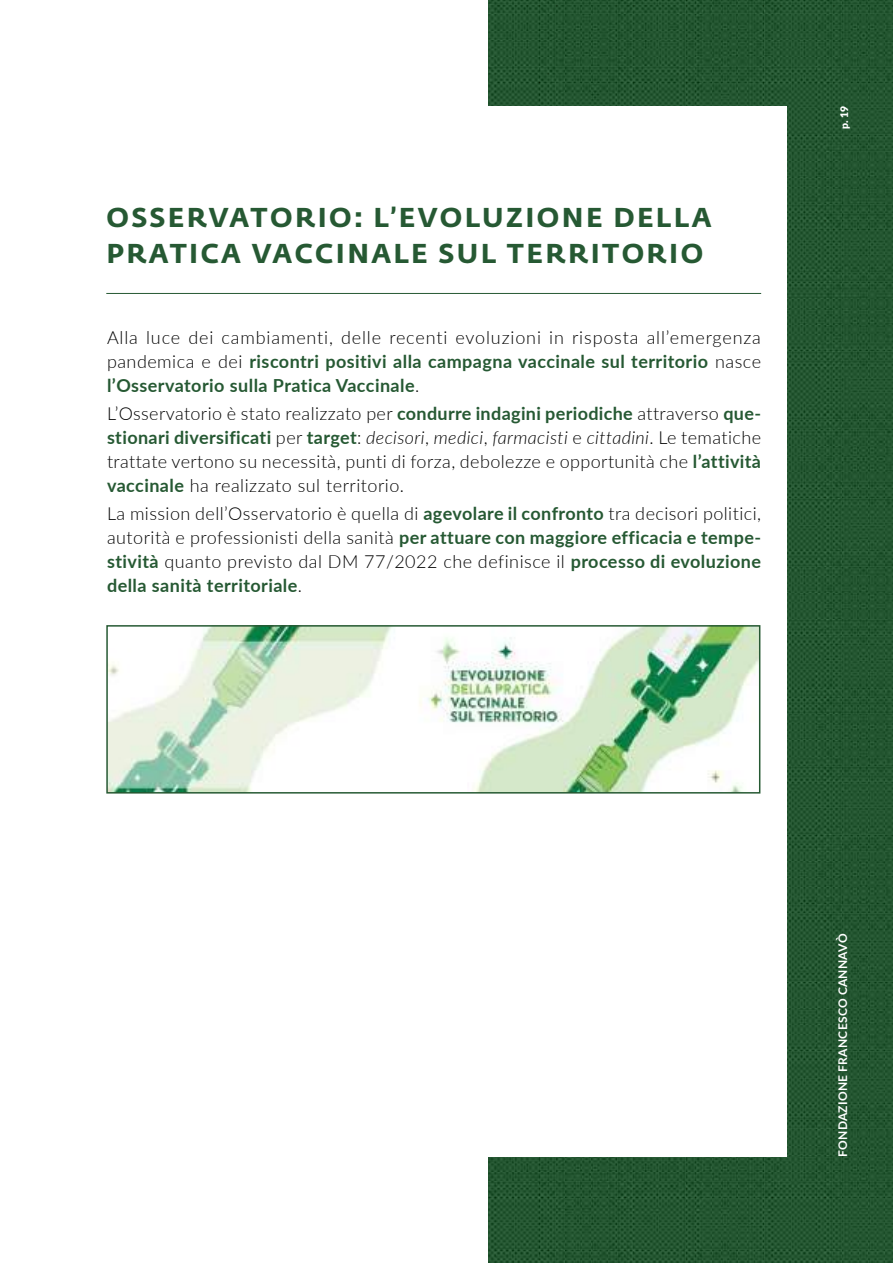
<style>
.page{position:relative;width:893px;height:1263px;background:#fff}
.page>*{position:absolute;margin:0;border:0;box-sizing:border-box;transform-origin:0 0}
.t1{font:700 27px/36px "Fedra Sans Pro";letter-spacing:.09em;color:#265933}
.t2{font:300 18px/24px "Lato";letter-spacing:.025em;color:#000;text-align:justify}
.t3{font:700 12px "Lato";letter-spacing:.02em;color:#fff}
.t4{font:900 10.5px "Lato";color:#fff}
.s1{font-weight:700;color:#265933}
.s2{font-style:italic}
</style>
<div class="page">
<img style="left:489px;top:0;width:404px;height:1263px">
<div style="left:106px;top:106px;width:681px;height:1051px;background:#fff"></div>
<hr style="left:106px;top:293px;width:655px;height:1px;background:#265933">
<img style="left:109px;top:628px;width:648px;height:162px">
<div style="left:106px;top:625px;width:654px;height:168px;border:2px solid #265933"></div>
<h1 class="t1" style="left:106px;top:198px;width:607px">OSSERVATORIO: L’EVOLUZIONE DELLA<br>PRATICA VACCINALE SUL TERRITORIO</h1>
<p class="t2" style="left:107px;top:325px;width:656px">Alla luce dei cambiamenti, delle recenti evoluzioni in risposta all’emergenza pandemica e dei <span class="s1">riscontri positivi alla campagna vaccinale sul territorio</span> nasce <span class="s1">l’Osservatorio sulla Pratica Vaccinale</span>.</p>
<p class="t2" style="left:107px;top:401px;width:656px">L’Osservatorio è stato realizzato per <span class="s1">condurre indagini periodiche</span> attraverso <span class="s1">que&shy;stionari diversificati</span> per <span class="s1">target</span>: <span class="s2">decisori</span>, <span class="s2">medici</span>, <span class="s2">farmacisti</span> e <span class="s2">cittadini</span>. Le tematiche trattate vertono su necessità, punti di forza, debolezze e opportunità che <span class="s1">l’attività vaccinale</span> ha realizzato sul territorio.</p>
<p class="t2" style="left:107px;top:501px;width:656px">La mission dell’Osservatorio è quella di <span class="s1">agevolare il confronto</span> tra decisori politici, autorità e professionisti della sanità <span class="s1">per attuare con maggiore efficacia e tempe&shy;stività</span> quanto previsto dal DM 77/2022 che definisce il <span class="s1">processo di evoluzione della sanità territoriale</span>.</p>
<p class="t4" style="left:836px;top:129px;width:24px;rotate:-90deg">p. 19</p>
<p class="t3" style="left:834px;top:1157px;width:224px;rotate:-90deg">FONDAZIONE FRANCESCO CANNAVÒ</p>
</div>
